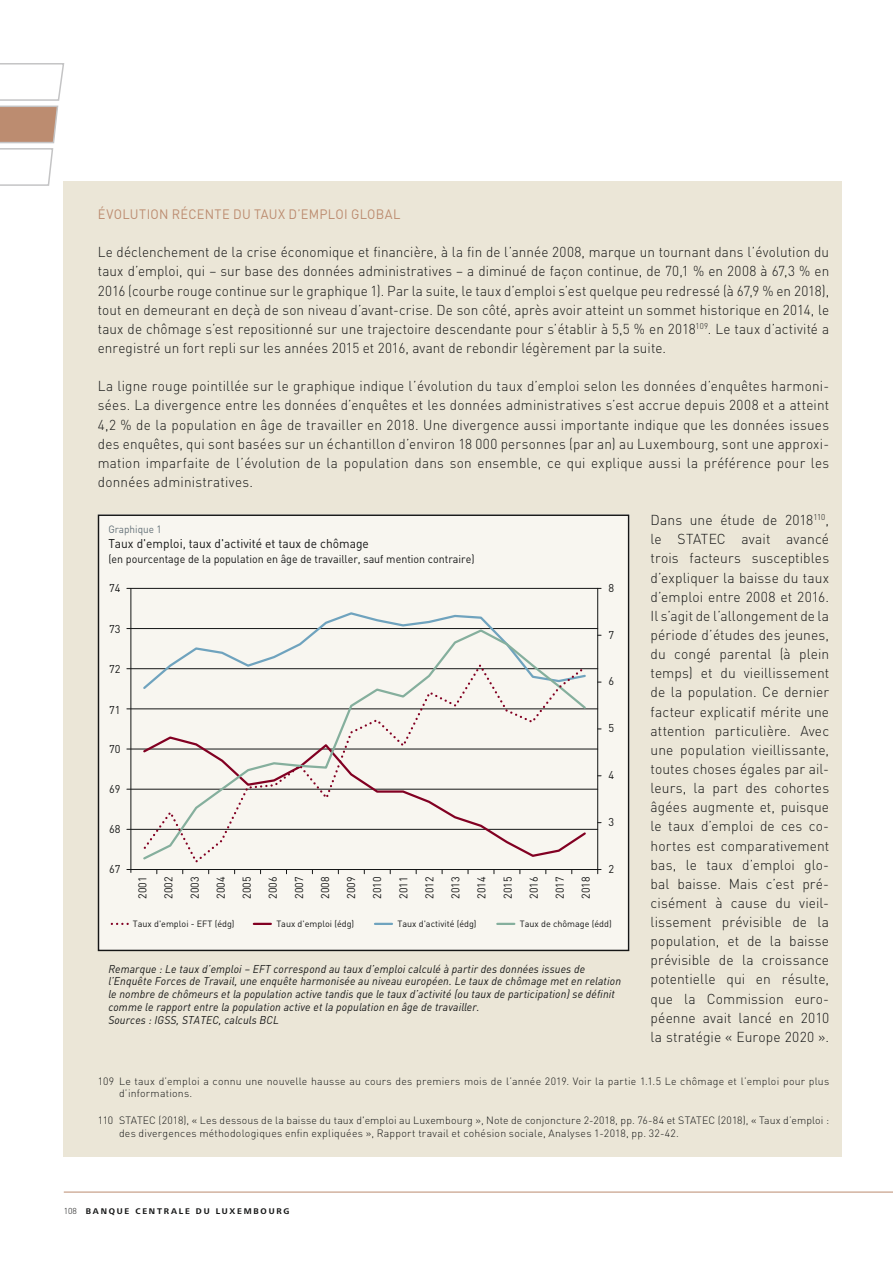
<style>
.page{position:relative;width:893px;height:1263px;background:#fff}
.page>*{position:absolute;margin:0;border:0;box-sizing:border-box;transform-origin:0 0}
.t1{font:300 14.25px/19.2px "DIN Pro";letter-spacing:.015em;color:#151616;text-align:justify;scale:.95 1}
.t2{font:300 14.25px/19.2px "DIN Pro";letter-spacing:.015em;color:#151616;text-align:justify}
.t3{font:13.5px "DIN Pro";letter-spacing:.02em;color:#bc8c70;scale:.95 1}
.t4{font:12.6px "DIN Pro";color:#151616;scale:.95 1}
.t5{font:italic 11.25px/12.8px "DIN Pro";letter-spacing:.015em;color:#151616;scale:.95 1}
.t6{font:11.25px "DIN Pro";color:#151616;scale:.94 1}
.t7{font:11.25px "DIN Pro";color:#151616;scale:.95 1}
.t8{font:11.25px "DIN Pro";color:#151616}
.t9{font:300 10.5px/12.6px "DIN Pro";letter-spacing:.02em;color:#151616}
.t10{font:10.5px "DIN Pro";color:#647178;scale:.95 1}
.t11{font:9px "DIN Pro";color:#151616}
.t12{font:700 8.55px "Frutiger Next LTW1 G";letter-spacing:.21em;color:#151616}
.s1{font-family:"DIN Pro";font-weight:300}
</style>
<div class="page">
<hr style="left:64px;top:1192px;width:829px;height:1px;background:#bc8c70">
<svg style="left:0;top:63px;width:65px;height:124px"></svg>
<div style="left:64px;top:181px;width:778px;height:976px;background:#ebe6d7"></div>
<div style="left:98px;top:514px;width:531px;height:436px;background:#f8f6f0"></div>
<hr style="left:131px;top:588px;width:1px;height:281px;background:#151616">
<hr style="left:597px;top:588px;width:1px;height:281px;background:#151616">
<hr style="left:127px;top:869px;width:471px;height:1px;background:#151616">
<hr style="left:127px;top:829px;width:471px;height:1px;background:#151616">
<hr style="left:127px;top:789px;width:471px;height:1px;background:#151616">
<hr style="left:127px;top:749px;width:471px;height:1px;background:#151616">
<hr style="left:127px;top:709px;width:471px;height:1px;background:#151616">
<hr style="left:127px;top:668px;width:471px;height:1px;background:#151616">
<hr style="left:127px;top:628px;width:471px;height:1px;background:#151616">
<hr style="left:127px;top:588px;width:471px;height:1px;background:#151616">
<svg style="left:112px;top:923px;width:17px;height:2px"></svg>
<svg style="left:375px;top:923px;width:17px;height:2px"></svg>
<svg style="left:497px;top:923px;width:17px;height:2px"></svg>
<svg style="left:254px;top:923px;width:17px;height:2px"></svg>
<svg style="left:318px;top:612px;width:175px;height:16px"></svg>
<svg style="left:141px;top:628px;width:447px;height:202px"></svg>
<svg style="left:142px;top:661px;width:446px;height:202px"></svg>
<p class="t3" style="left:98px;top:205px;width:320px">ÉVOLUTION RÉCENTE DU TAUX D’EMPLOI GLOBAL</p>
<p class="t1" style="left:98px;top:242px;width:771px">Le déclenchement de la crise économique et financière, à la fin de l’année 2008, marque un tournant dans l’évolution du taux d’emploi, qui – sur base des données administratives – a diminué de façon continue, de 70,1 % en 2008 à 67,3 % en 2016 (courbe rouge continue sur le graphique 1). Par la suite, le taux d’emploi s’est quelque peu redressé (à 67,9 % en 2018), tout en demeurant en deçà de son niveau d’avant-crise. De son côté, après avoir atteint un sommet historique en 2014, le taux de chômage s’est repositionné sur une trajectoire descendante pour s’établir à 5,5 % en 2018<sup>109</sup>. Le taux d’activité a enregistré un fort repli sur les années 2015 et 2016, avant de rebondir légèrement par la suite.</p>
<p class="t1" style="left:98px;top:376px;width:771px">La ligne rouge pointillée sur le graphique indique l’évolution du taux d’emploi selon les données d’enquêtes harmoni&shy;sées. La divergence entre les données d’enquêtes et les données administratives s’est accrue depuis 2008 et a atteint 4,2 % de la population en âge de travailler en 2018. Une divergence aussi importante indique que les données issues des enquêtes, qui sont basées sur un échantillon d’environ 18 000 personnes (par an) au Luxembourg, sont une approxi&shy;mation imparfaite de l’évolution de la population dans son ensemble, ce qui explique aussi la préférence pour les données administratives.</p>
<p class="t2" style="left:651px;top:510px;width:180px">Dans une étude de 2018<sup>110</sup>, le STATEC avait avancé trois facteurs susceptibles d’expliquer la baisse du taux d’emploi entre 2008 et 2016.<br>Il s’agit de l’allongement de la période d’études des jeunes, du congé parental (à plein temps) et du vieillissement de la population. Ce dernier facteur explicatif mérite une attention particulière. Avec une population vieillissante, toutes choses égales par ail&shy;leurs, la part des cohortes âgées augmente et, puisque le taux d’emploi de ces co&shy;hortes est comparativement bas, le taux d’emploi glo&shy;bal baisse. Mais c’est pré&shy;cisément à cause du vieil&shy;lissement prévisible de la population, et de la baisse prévisible de la croissance potentielle qui en résulte, que la Commission euro&shy;péenne avait lancé en 2010 la stratégie « Europe 2020 ».</p>
<p class="t9" style="left:119px;top:1074px;width:712px;text-indent:-21px">109 Le taux d’emploi a connu une nouvelle hausse au cours des premiers mois de l’année 2019. Voir la partie 1.1.5 Le chômage et l’emploi pour plus d’informations.</p>
<p class="t9" style="left:119px;top:1114px;width:711px;text-indent:-21px">110 STATEC (2018), « Les dessous de la baisse du taux d'emploi au Luxembourg », Note de conjoncture 2-2018, pp. 76-84 et STATEC (2018), « Taux d’emploi : des divergences méthodologiques enfin expliquées », Rapport travail et cohésion sociale, Analyses 1-2018, pp. 32-42.</p>
<p class="t10" style="left:108px;top:522px;width:58px">Graphique 1</p>
<p class="t4" style="left:108px;top:535px;width:276px">Taux d'emploi, taux d'activité et taux de chômage</p>
<p class="t7" style="left:108px;top:551px;width:387px">(en pourcentage de la population en âge de travailler, sauf mention contraire)</p>
<p class="t8" style="left:608px;top:580px;width:7px">8</p>
<p class="t8" style="left:109px;top:580px;width:13px">74</p>
<p class="t8" style="left:109px;top:621px;width:13px">73</p>
<p class="t8" style="left:608px;top:627px;width:7px">7</p>
<p class="t8" style="left:109px;top:661px;width:13px">72</p>
<p class="t8" style="left:608px;top:674px;width:7px">6</p>
<p class="t8" style="left:109px;top:702px;width:13px">71</p>
<p class="t8" style="left:608px;top:721px;width:7px">5</p>
<p class="t8" style="left:109px;top:742px;width:13px">70</p>
<p class="t8" style="left:608px;top:767px;width:7px">4</p>
<p class="t8" style="left:109px;top:781px;width:13px">69</p>
<p class="t8" style="left:608px;top:814px;width:7px">3</p>
<p class="t8" style="left:109px;top:821px;width:13px">68</p>
<p class="t8" style="left:608px;top:861px;width:7px">2</p>
<p class="t8" style="left:109px;top:861px;width:13px">67</p>
<p class="t6" style="left:135px;top:899px;width:25px;rotate:-90deg">2001</p>
<p class="t6" style="left:161px;top:899px;width:25px;rotate:-90deg">2002</p>
<p class="t6" style="left:187px;top:899px;width:25px;rotate:-90deg">2003</p>
<p class="t6" style="left:213px;top:899px;width:25px;rotate:-90deg">2004</p>
<p class="t6" style="left:239px;top:899px;width:25px;rotate:-90deg">2005</p>
<p class="t6" style="left:265px;top:899px;width:25px;rotate:-90deg">2006</p>
<p class="t6" style="left:291px;top:899px;width:25px;rotate:-90deg">2007</p>
<p class="t6" style="left:317px;top:899px;width:25px;rotate:-90deg">2008</p>
<p class="t6" style="left:343px;top:899px;width:25px;rotate:-90deg">2009</p>
<p class="t6" style="left:370px;top:899px;width:25px;rotate:-90deg">2010</p>
<p class="t6" style="left:396px;top:899px;width:25px;rotate:-90deg">2011</p>
<p class="t6" style="left:422px;top:899px;width:25px;rotate:-90deg">2012</p>
<p class="t6" style="left:448px;top:899px;width:25px;rotate:-90deg">2013</p>
<p class="t6" style="left:474px;top:899px;width:25px;rotate:-90deg">2014</p>
<p class="t6" style="left:500px;top:899px;width:25px;rotate:-90deg">2015</p>
<p class="t6" style="left:526px;top:899px;width:25px;rotate:-90deg">2016</p>
<p class="t6" style="left:552px;top:899px;width:25px;rotate:-90deg">2017</p>
<p class="t6" style="left:578px;top:899px;width:25px;rotate:-90deg">2018</p>
<p class="t11" style="left:133px;top:917px;width:103px">Taux d'emploi - EFT (édg)</p>
<p class="t11" style="left:276px;top:917px;width:79px">Taux d'emploi (édg)</p>
<p class="t11" style="left:397px;top:917px;width:81px">Taux d'activité (édg)</p>
<p class="t11" style="left:520px;top:917px;width:93px">Taux de chômage (édd)</p>
<p class="t5" style="left:108px;top:962px;width:541px">Remarque : Le taux d’emploi – EFT correspond au taux d’emploi calculé à partir des données issues de l’Enquête Forces de Travail, une enquête harmonisée au niveau européen. Le taux de chômage met en relation le nombre de chômeurs et la population active tandis que le taux d’activité (ou taux de participation) se définit comme le rapport entre la population active et la population en âge de travailler.<br>Sources : IGSS, STATEC, calculs BCL</p>
<p class="t12" style="left:64px;top:1206px;width:227px"><span class="s1">108</span> BANQUE CENTRALE DU LUXEMBOURG</p>
</div>
